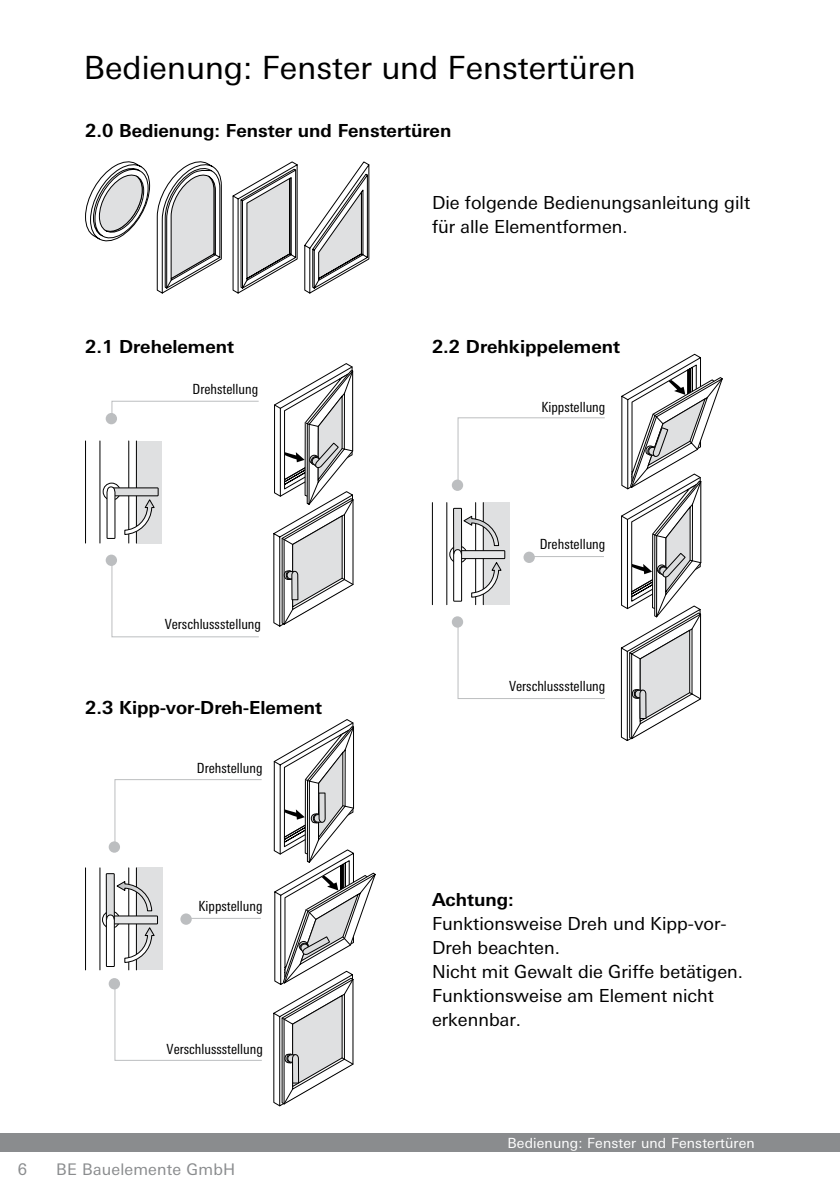
<style>
.page{position:relative;width:840px;height:1191px;background:#fff}
.page>*{position:absolute;margin:0;border:0;box-sizing:border-box;transform-origin:0 0}
.t1{font:32px "LT Univers Basic";color:#000}
.t2{font:18px/24px "LT Univers Basic";color:#000}
.t3{font:700 18px "LT Univers Basic";color:#000}
.t4{font:16px "LT Univers Basic";letter-spacing:.01em;color:#8a8c8e}
.t5{font:condensed 14px "LT Univers";color:#000}
.t6{font:14px "LT Univers Basic";letter-spacing:.01em;color:#fff}
</style>
<div class="page">
<div style="left:0;top:1132px;width:839px;height:19px;background:#8a8c8e"></div>
<svg style="left:85px;top:161px;width:65px;height:81px"></svg>
<svg style="left:156px;top:161px;width:66px;height:132px"></svg>
<svg style="left:232px;top:161px;width:137px;height:132px"></svg>
<div style="left:136px;top:441px;width:26px;height:102px;background:#dfe0e1"></div>
<hr style="left:85px;top:441px;width:1px;height:102px;background:#000">
<hr style="left:99px;top:441px;width:1px;height:102px;background:#000">
<hr style="left:136px;top:441px;width:1px;height:102px;background:#000">
<hr style="left:128px;top:441px;width:1px;height:102px;background:#000">
<div style="left:103px;top:483px;width:17px;height:17px;border:1px solid #000;border-radius:50%"></div>
<svg style="left:106px;top:486px;width:53px;height:53px"></svg>
<svg style="left:273px;top:363px;width:80px;height:264px"></svg>
<div style="left:106px;top:554px;width:11px;height:12px;background:#bcbec0;border-radius:50%"></div>
<svg style="left:111px;top:562px;width:148px;height:75px"></svg>
<div style="left:106px;top:413px;width:11px;height:11px;background:#bcbec0;border-radius:50%"></div>
<svg style="left:111px;top:400px;width:148px;height:17px"></svg>
<hr style="left:432px;top:502px;width:1px;height:102px;background:#000">
<hr style="left:446px;top:502px;width:1px;height:102px;background:#000">
<div style="left:449px;top:545px;width:18px;height:18px;border:1px solid #000;border-radius:50%"></div>
<svg style="left:452px;top:507px;width:5px;height:95px"></svg>
<svg style="left:620px;top:354px;width:102px;height:387px"></svg>
<div style="left:451px;top:616px;width:12px;height:11px;background:#bcbec0;border-radius:50%"></div>
<svg style="left:451px;top:479px;width:12px;height:12px"></svg>
<svg style="left:457px;top:417px;width:148px;height:282px"></svg>
<hr style="left:85px;top:868px;width:1px;height:102px;background:#000">
<hr style="left:99px;top:868px;width:1px;height:102px;background:#000">
<div style="left:102px;top:910px;width:18px;height:18px;border:1px solid #000;border-radius:50%"></div>
<svg style="left:105px;top:873px;width:9px;height:94px"></svg>
<svg style="left:273px;top:719px;width:102px;height:387px"></svg>
<div style="left:109px;top:978px;width:11px;height:11px;background:#bcbec0;border-radius:50%"></div>
<div style="left:109px;top:841px;width:11px;height:11px;background:#bcbec0;border-radius:50%"></div>
<svg style="left:114px;top:779px;width:148px;height:282px"></svg>
<h1 class="t1" style="left:84px;top:50px;width:553px">Bedienung: Fenster und Fenstertüren</h1>
<p class="t3" style="left:85px;top:120px;width:367px">2.0 Bedienung: Fenster und Fenstertüren</p>
<p class="t2" style="left:432px;top:191px;width:319px">Die folgende Bedienungsanleitung gilt für alle Elementformen.</p>
<p class="t3" style="left:85px;top:336px;width:150px">2.1 Drehelement</p>
<p class="t3" style="left:432px;top:336px;width:189px">2.2 Drehkippelement</p>
<p class="t5" style="left:192px;top:381px;width:67px">Drehstellung</p>
<p class="t5" style="left:165px;top:616px;width:98px">Verschlussstellung</p>
<p class="t3" style="left:85px;top:696px;width:238px">2.3 Kipp-vor-Dreh-Element</p>
<p class="t5" style="left:197px;top:760px;width:67px">Drehstellung</p>
<p class="t5" style="left:198px;top:898px;width:65px">Kippstellung</p>
<p class="t5" style="left:166px;top:1040px;width:98px">Verschlussstellung</p>
<p class="t4" style="left:18px;top:1160px;width:11px">6</p>
<p class="t4" style="left:56px;top:1160px;width:180px">BE Bauelemente GmbH</p>
<p class="t5" style="left:541px;top:398px;width:65px">Kippstellung</p>
<p class="t5" style="left:539px;top:536px;width:67px">Drehstellung</p>
<p class="t5" style="left:508px;top:677px;width:98px">Verschlussstellung</p>
<p class="t3" style="left:432px;top:888px;width:83px">Achtung:</p>
<p class="t2" style="left:432px;top:911px;width:312px">Funktionsweise Dreh und Kipp-vor-<br>Dreh beachten.<br>Nicht mit Gewalt die Griffe betätigen.<br>Funktionsweise am Element nicht erkennbar.</p>
<p class="t6" style="left:507px;top:1134px;width:249px">Bedienung: Fenster und Fenstertüren</p>
</div>
